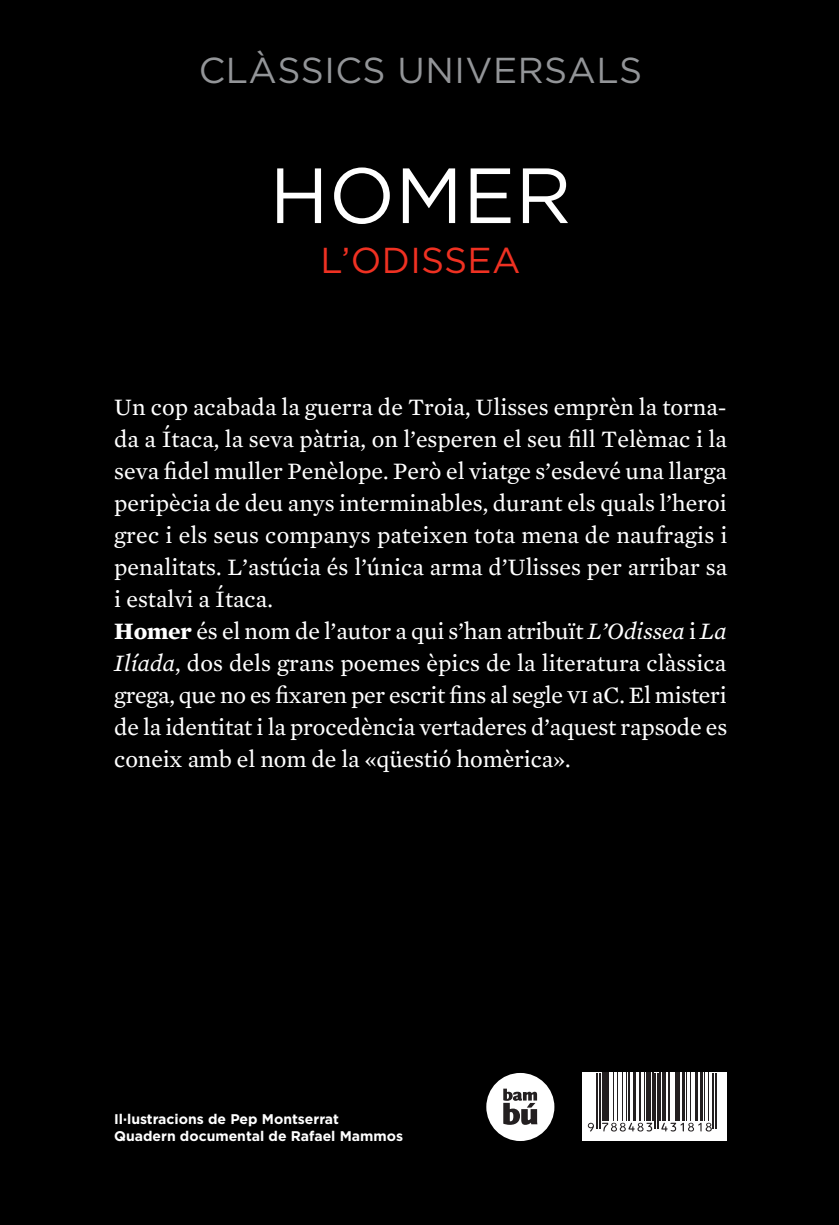
<style>
.page{position:relative;width:839px;height:1225px;background:#fff}
.page>*{position:absolute;margin:0;border:0;box-sizing:border-box;transform-origin:0 0}
.t1{font:78px "Gotham";color:#fff}
.t2{font:36px "Gotham";letter-spacing:.015em;color:#939598}
.t3{font:36px "Gotham";letter-spacing:.01em;color:#ef3122}
.t4{font:24px/32px "Mercury Text G2";color:#fff}
.t5{font:700 14px/17px "Gotham";color:#fff}
.s1{font-weight:700}
.s2{font-style:italic}
.s3{font-family:"Mercury Text G2 Roman SC"}
</style>
<div class="page">
<div style="left:0;top:0;width:838px;height:1224px;background:#000"></div>
<div style="left:486px;top:1072px;width:68px;height:68px;background:#fff;border-radius:50%"></div>
<svg style="left:503px;top:1088px;width:34px;height:36px"></svg>
<div style="left:582px;top:1072px;width:144px;height:68px;background:#fff"></div>
<svg style="left:590px;top:1072px;width:127px;height:60px"></svg>
<hr style="left:596px;top:1072px;width:1px;height:56px;background:#231f20">
<hr style="left:599px;top:1072px;width:1px;height:56px;background:#231f20">
<svg style="left:601px;top:1072px;width:4px;height:48px"></svg>
<hr style="left:606px;top:1072px;width:3px;height:48px;background:#231f20">
<hr style="left:613px;top:1072px;width:1px;height:48px;background:#231f20">
<hr style="left:617px;top:1072px;width:1px;height:48px;background:#231f20">
<hr style="left:622px;top:1072px;width:1px;height:48px;background:#231f20">
<hr style="left:625px;top:1072px;width:1px;height:48px;background:#231f20">
<hr style="left:628px;top:1072px;width:1px;height:48px;background:#231f20">
<hr style="left:633px;top:1072px;width:2px;height:48px;background:#231f20">
<hr style="left:639px;top:1072px;width:1px;height:48px;background:#231f20">
<hr style="left:643px;top:1072px;width:1px;height:48px;background:#231f20">
<hr style="left:646px;top:1072px;width:4px;height:48px;background:#231f20">
<hr style="left:652px;top:1072px;width:1px;height:48px;background:#231f20">
<hr style="left:654px;top:1072px;width:2px;height:56px;background:#231f20">
<hr style="left:657px;top:1072px;width:1px;height:56px;background:#231f20">
<hr style="left:659px;top:1072px;width:2px;height:48px;background:#231f20">
<hr style="left:662px;top:1072px;width:4px;height:48px;background:#231f20">
<hr style="left:668px;top:1072px;width:1px;height:48px;background:#231f20">
<hr style="left:675px;top:1072px;width:1px;height:48px;background:#231f20">
<hr style="left:677px;top:1072px;width:2px;height:48px;background:#231f20">
<hr style="left:682px;top:1072px;width:3px;height:48px;background:#231f20">
<hr style="left:686px;top:1072px;width:1px;height:48px;background:#231f20">
<hr style="left:690px;top:1072px;width:1px;height:48px;background:#231f20">
<hr style="left:695px;top:1072px;width:2px;height:48px;background:#231f20">
<hr style="left:700px;top:1072px;width:2px;height:48px;background:#231f20">
<hr style="left:704px;top:1072px;width:1px;height:48px;background:#231f20">
<hr style="left:707px;top:1072px;width:1px;height:48px;background:#231f20">
<hr style="left:712px;top:1072px;width:2px;height:56px;background:#231f20">
<hr style="left:715px;top:1072px;width:1px;height:56px;background:#231f20">
<svg style="left:587px;top:1122px;width:7px;height:9px"></svg>
<svg style="left:602px;top:1122px;width:50px;height:9px"></svg>
<svg style="left:661px;top:1122px;width:50px;height:9px"></svg>
<h2 class="t2" style="left:199px;top:50px;width:445px">CLÀSSICS UNIVERSALS</h2>
<h1 class="t1" style="left:269px;top:152px;width:303px">HOMER</h1>
<h2 class="t3" style="left:320px;top:240px;width:202px">L’ODISSEA</h2>
<p class="t4" style="left:114px;top:391px;width:614px">Un cop acabada la guerra de Troia, Ulisses emprèn la torna&shy;da a Ítaca, la seva pàtria, on l’esperen el seu fill Telèmac i la seva fidel muller Penèlope. Però el viatge s’esdevé una llarga peripècia de deu anys interminables, durant els quals l’heroi grec i els seus companys pateixen tota mena de naufragis i penalitats. L’astúcia és l’única arma d’Ulisses per arribar sa i estalvi a Ítaca.<br><span class="s1">Homer</span> és el nom de l’autor a qui s’han atribuït <span class="s2">L’Odissea</span> i <span class="s2">La Ilíada</span>, dos dels grans poemes èpics de la literatura clàssica grega, que no es fixaren per escrit fins al segle <span class="s3">vi</span> aC. El misteri de la identitat i la procedència vertaderes d’aquest rapsode es coneix amb el nom de la «qüestió homèrica».</p>
<p class="t5" style="left:114px;top:1109px;width:290px">Il·lustracions de Pep Montserrat<br>Quadern documental de Rafael Mammos</p>
</div>
